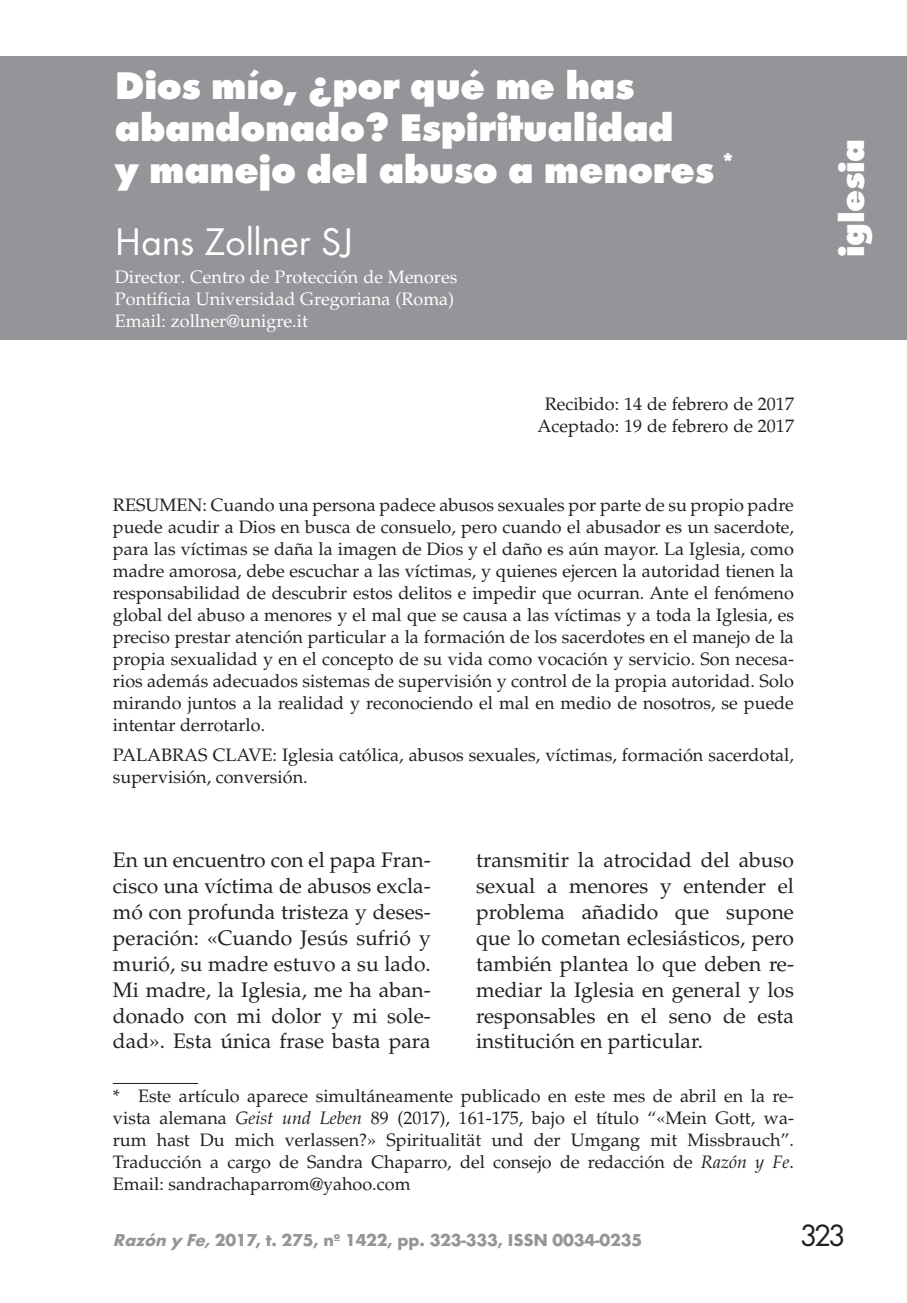
<style>
.page{position:relative;width:907px;height:1303px;background:#fff}
.page>*{position:absolute;margin:0;border:0;box-sizing:border-box;transform-origin:0 0}
.t1{font:800 40px/42px "Futura T";letter-spacing:-.01em;color:#fff}
.t2{font:40px "Futura T";letter-spacing:-.01em;color:#fff}
.t3{font:800 36px "Futura T";letter-spacing:-.01em;color:#fff}
.t4{font:32px "Futura T";color:#231f20}
.t5{font:21px/25.8px "Palatino";color:#231f20;text-align:justify}
.t6{font:18px/22px "Palatino";color:#231f20;text-align:justify}
.t7{font:18px/22px "Palatino";color:#fff}
.t8{font:700 18px "Futura T";letter-spacing:-.01em;color:#939598}
.s1{font-style:italic}
</style>
<div class="page">
<div style="left:0;top:56px;width:906px;height:284px;background:#939598"></div>
<hr style="left:113px;top:1083px;width:85px;height:1px;background:#231f20">
<h1 class="t1" style="left:115px;top:64px;width:622px">Dios mío, ¿por qué me has abandonado? Espiritualidad<br>y manejo del abuso a menores <sup>*</sup></h1>
<h1 class="t2" style="left:115px;top:219px;width:240px">Hans Zollner SJ</h1>
<p class="t7" style="left:115px;top:266px;width:343px">Director. Centro de Protección de Menores<br>Pontificia Universidad Gregoriana (Roma)<br>Email: zollner@unigre.it</p>
<p class="t6" style="left:537px;top:393px;width:258px;text-align:center">Recibido: 14 de febrero de 2017<br>Aceptado: 19 de febrero de 2017</p>
<p class="t6" style="left:113px;top:494px;width:682px">RESUMEN: Cuando una persona padece abusos sexuales por parte de su propio padre puede acudir a Dios en busca de consuelo, pero cuando el abusador es un sacerdote, para las víctimas se daña la imagen de Dios y el daño es aún mayor. La Iglesia, como madre amorosa, debe escuchar a las víctimas, y quienes ejercen la autoridad tienen la responsabilidad de descubrir estos delitos e impedir que ocurran. Ante el fenómeno global del abuso a menores y el mal que se causa a las víctimas y a toda la Iglesia, es preciso prestar atención particular a la formación de los sacerdotes en el manejo de la propia sexualidad y en el concepto de su vida como vocación y servicio. Son necesa&shy;rios además adecuados sistemas de supervisión y control de la propia autoridad. Solo mirando juntos a la realidad y reconociendo el mal en medio de nosotros, se puede intentar derrotarlo.</p>
<p class="t6" style="left:113px;top:745px;width:682px">PALABRAS CLAVE: Iglesia católica, abusos sexuales, víctimas, formación sacerdotal, supervisión, conversión.</p>
<p class="t5" style="left:476px;top:848px;width:319px">transmitir la atrocidad del abuso sexual a menores y entender el problema añadido que supone que lo cometan eclesiásticos, pero también plantea lo que deben re&shy;mediar la Iglesia en general y los responsables en el seno de esta institución en particular.</p>
<p class="t6" style="left:113px;top:1085px;width:682px">* Este artículo aparece simultáneamente publicado en este mes de abril en la re&shy;vista alemana <span class="s1">Geist und Leben</span> 89 (2017), 161-175, bajo el título “«Mein Gott, wa&shy;rum hast Du mich verlassen?» Spiritualität und der Umgang mit Missbrauch”.<br>Traducción a cargo de Sandra Chaparro, del consejo de redacción de <span class="s1">Razón y Fe</span>.<br>Email: sandrachaparrom@yahoo.com</p>
<p class="t5" style="left:113px;top:848px;width:319px">En un encuentro con el papa Fran&shy;cisco una víctima de abusos excla&shy;mó con profunda tristeza y deses&shy;peración: «Cuando Jesús sufrió y murió, su madre estuvo a su lado.<br>Mi madre, la Iglesia, me ha aban&shy;donado con mi dolor y mi sole&shy;dad». Esta única frase basta para</p>
<h2 class="t3" style="left:830px;top:257px;width:120px;rotate:-90deg">iglesia</h2>
<p class="t8" style="left:113px;top:1229px;width:530px"><span class="s1">Razón y Fe,</span>2017, t. 275, nº 1422, pp. 323-333, ISSN 0034-0235</p>
<h3 class="t4" style="left:799px;top:1216px;width:48px">323</h3>
</div>
